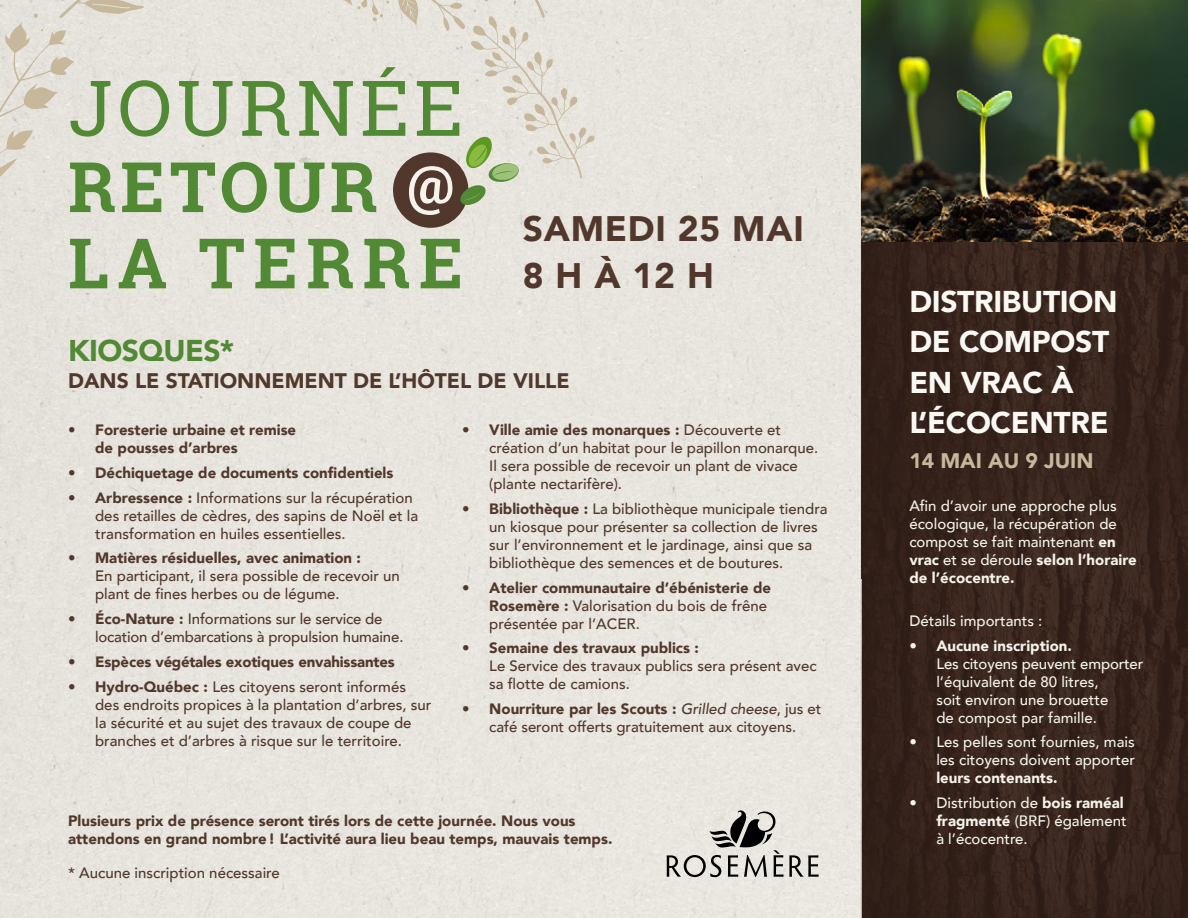
<style>
.page{position:relative;width:1188px;height:918px;background:#fff}
.page>*{position:absolute;margin:0;border:0;box-sizing:border-box;transform-origin:0 0}
.t1{font:77.1px "Roboto Slab";letter-spacing:.065em;color:#528934}
.t2{font:700 69.6px/76.2px "Roboto Slab";letter-spacing:.095em;color:#528934}
.t3{font:900 35.4px/47.2px "Avenir";letter-spacing:.02em;color:#51372c}
.t4{font:900 30px/40.5px "Avenir";letter-spacing:-.01em;color:#f9f8f3}
.t5{font:900 30px "Avenir";letter-spacing:-.02em;color:#528934}
.t6{font:900 21px "Avenir";color:#51372c}
.t7{font:900 21px "Avenir";color:#c7b89c}
.t8{font:500 15px/18px "Avenir";color:#51372c}
.t9{font:500 15px/18px "Avenir";color:#f5f3eb}
.t10{font:900 15px/18px "Avenir";color:#51372c}
.t11{font:900 15px "Avenir";color:#f5f3eb}
.s1{font-weight:500}
.s2{font-weight:900}
.s3{font-style:italic}
</style>
<div class="page">
<div style="left:0;top:0;width:862px;height:918px;background:#e7e5dd"></div>
<div style="left:862px;top:0;width:326px;height:579px;background:#37231c"></div>
<div style="left:862px;top:339px;width:326px;height:579px;background:#36231b"></div>
<svg style="left:0;top:0;width:264px;height:197px;background:#e3e0d7"></svg>
<div style="left:393px;top:152px;width:75px;height:76px;background:#51372c;border-radius:50%"></div>
<svg style="left:279px;top:0;width:316px;height:215px;background:#dbd9ce"></svg>
<img style="left:862px;top:0;width:326px;height:242px">
<svg style="left:789px;top:855px;width:30px;height:22px"></svg>
<svg style="left:667px;top:810px;width:116px;height:67px;background:#b5b4ad"></svg>
<h1 class="t1" style="left:68px;top:55px;width:397px">JOURNÉE</h1>
<h2 class="t2" style="left:68px;top:148px;width:397px">RETOUR<br>LA TERRE</h2>
<h3 class="t3" style="left:523px;top:204px;width:283px">SAMEDI 25 MAI<br>8 H À 12 H</h3>
<h3 class="t5" style="left:68px;top:325px;width:168px">KIOSQUES*</h3>
<h3 class="t6" style="left:68px;top:363px;width:503px">DANS LE STATIONNEMENT DE L’HÔTEL DE VILLE</h3>
<p class="t10" style="left:95px;top:421px;width:203px;text-indent:-27px"><span class="s1">•</span> Foresterie urbaine et remise de pousses d’arbres</p>
<p class="t10" style="left:68px;top:463px;width:327px"><span class="s1">•</span> Déchiquetage de documents confidentiels</p>
<p class="t8" style="left:95px;top:488px;width:325px;text-indent:-27px">• <span class="s2">Arbressence :</span> Informations sur la récupération des retailles de cèdres, des sapins de Noël et la transformation en huiles essentielles.</p>
<p class="t8" style="left:95px;top:548px;width:306px;text-indent:-27px">• <span class="s2">Matières résiduelles, avec animation :<br></span>En participant, il sera possible de recevoir un plant de fines herbes ou de légume.</p>
<p class="t8" style="left:95px;top:609px;width:310px;text-indent:-27px"><span class="s2">• Éco-Nature :</span> Informations sur le service de location d’embarcations à propulsion humaine.</p>
<p class="t10" style="left:68px;top:652px;width:328px"><span class="s1">•</span> Espèces végétales exotiques envahissantes</p>
<p class="t8" style="left:95px;top:677px;width:338px;text-indent:-27px">• <span class="s2">Hydro-Québec :</span> Les citoyens seront informés des endroits propices à la plantation d’arbres, sur la sécurité et au sujet des travaux de coupe de branches et d’arbres à risque sur le territoire.</p>
<p class="t8" style="left:489px;top:420px;width:331px;text-indent:-27px"><span class="s2">• Ville amie des monarques :</span> Découverte et création d’un habitat pour le papillon monarque.<br>Il sera possible de recevoir un plant de vivace (plante nectarifère).</p>
<p class="t8" style="left:489px;top:499px;width:340px;text-indent:-27px">• <span class="s2">Bibliothèque :</span> La bibliothèque municipale tiendra un kiosque pour présenter sa collection de livres sur l’environnement et le jardinage, ainsi que sa bibliothèque des semences et de boutures.</p>
<p class="t8" style="left:489px;top:578px;width:283px;text-indent:-27px">• <span class="s2">Atelier communautaire d’ébénisterie de<br>Rosemère :</span> Valorisation du bois de frêne présentée par l’ACER.</p>
<p class="t8" style="left:489px;top:638px;width:329px;text-indent:-27px">• <span class="s2">Semaine des travaux publics :<br></span>Le Service des travaux publics sera présent avec sa flotte de camions.</p>
<p class="t8" style="left:462px;top:699px;width:360px;text-align:center">• <span class="s2">Nourriture par les Scouts :</span> <span class="s3">Grilled cheese</span>, jus et café seront offerts gratuitement aux citoyens.</p>
<p class="t10" style="left:68px;top:811px;width:546px">Plusieurs prix de présence seront tirés lors de cette journée. Nous vous attendons en grand nombre! L’activité aura lieu beau temps, mauvais temps.</p>
<p class="t8" style="left:68px;top:863px;width:213px">* Aucune inscription nécessaire</p>
<h3 class="t4" style="left:909px;top:280px;width:210px">DISTRIBUTION<br>DE COMPOST<br>EN VRAC À<br>L’ÉCOCENTRE</h3>
<h3 class="t7" style="left:909px;top:443px;width:186px">14 MAI AU 9 JUIN</h3>
<p class="t9" style="left:909px;top:496px;width:229px">Afin d’avoir une approche plus écologique, la récupération de compost se fait maintenant <span class="s2">en vrac</span> et se déroule <span class="s2">selon l’horaire de l’écocentre.</span></p>
<p class="t9" style="left:909px;top:611px;width:135px">Détails importants :</p>
<p class="t11" style="left:909px;top:633px;width:164px">• Aucune inscription.</p>
<p class="t9" style="left:936px;top:654px;width:208px">Les citoyens peuvent emporter l’équivalent de 80 litres,<br>soit environ une brouette<br>de compost par famille.</p>
<p class="t9" style="left:909px;top:732px;width:227px;text-align:right">• Les pelles sont fournies, mais les citoyens doivent apporter</p>
<p class="t11" style="left:936px;top:765px;width:123px">leurs contenants.</p>
<p class="t9" style="left:936px;top:793px;width:192px;text-indent:-27px">• Distribution de <span class="s2">bois raméal fragmenté</span> (BRF) également à l’écocentre.</p>
</div>
